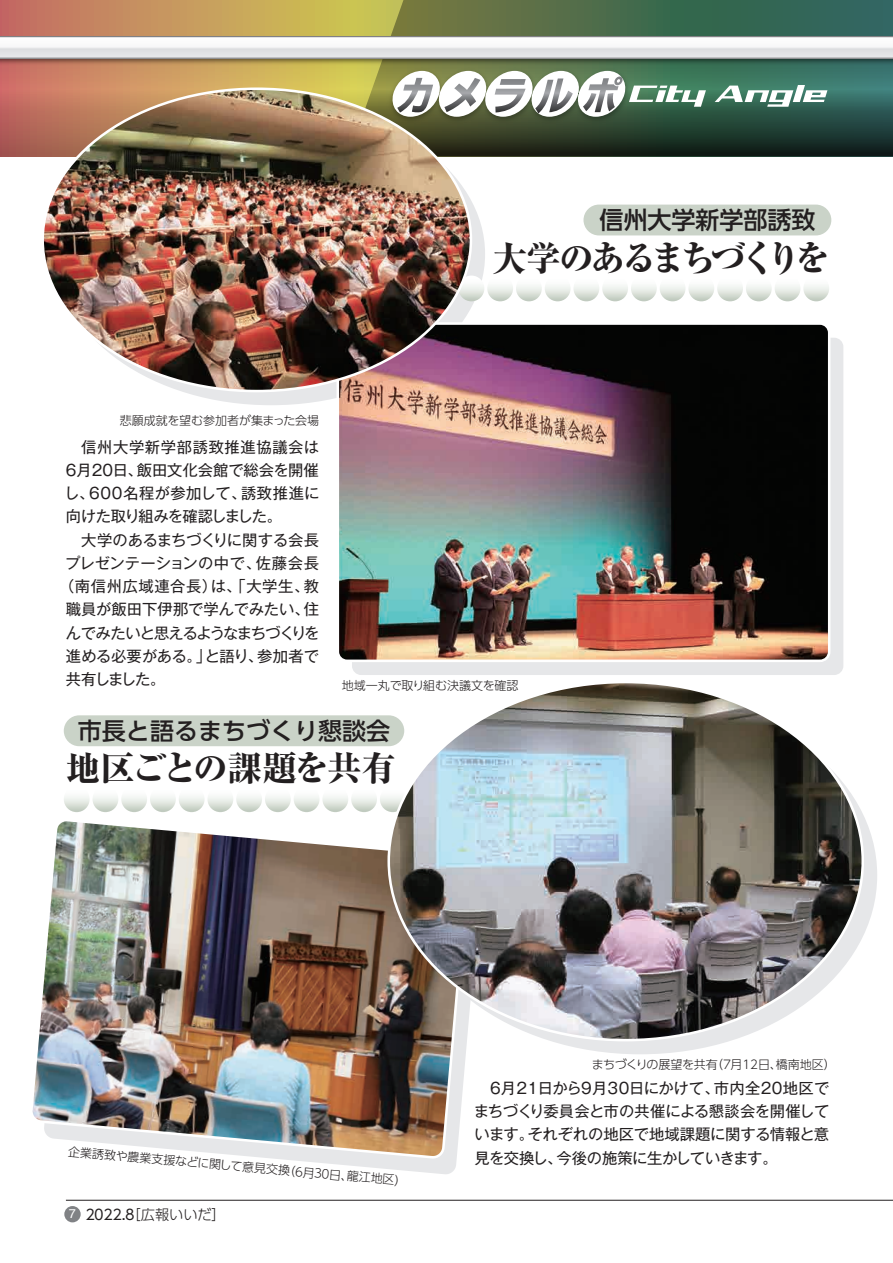
<style>
.page{position:relative;width:893px;height:1263px;background:#fff}
.page>*{position:absolute;margin:0;border:0;box-sizing:border-box;transform-origin:0 0}
.t1{font:800 34.5px "Ryumin Pro";letter-spacing:-.115em;color:#231f20}
.t2{font:800 34.5px "Ryumin Pro";letter-spacing:-.055em;color:#231f20}
.t3{font:500 24px "UD Shin Go Pro";color:#231f20}
.t4{font:15.3px/23.2px "Gothic MB101 Pro";letter-spacing:-.02em;color:#231f20;text-align:justify}
.t5{font:15.3px "Gothic MB101 Pro";letter-spacing:.035em;color:#231f20}
.t6{font:15.3px "Gothic MB101 Pro";letter-spacing:-.075em;color:#231f20}
.t7{font:15.3px "Gothic MB101 Pro";letter-spacing:.015em;color:#231f20}
.t8{font:300 14.25px "UD Shin Go Pro";color:#231f20}
.t9{font:300 12px "UD Shin Go Pro";letter-spacing:-.01em;color:#231f20}
.s1{font-family:"Helvetica";font-weight:400;font-size:12.75px;color:#fff}
.s2{font-weight:400}
</style>
<div class="page">
<hr style="left:66px;top:1200px;width:827px;height:1px;background:#231f20">
<svg style="left:0;top:0;width:893px;height:157px;background:#6e704d"></svg>
<img style="left:0;top:59px;width:893px;height:8px">
<svg style="left:0;top:36px;width:893px;height:23px"></svg>
<img style="left:386px;top:66px;width:246px;height:60px">
<svg style="left:390px;top:71px;width:316px;height:46px"></svg>
<svg style="left:715px;top:85px;width:112px;height:22px"></svg>
<div style="left:352px;top:338px;width:491px;height:337px;background:#e6e7e9;border-radius:9px"></div>
<svg style="left:293px;top:1160px;width:164px;height:14px;fill:#e6e7e9"></svg>
<div style="left:380px;top:786px;width:26px;height:26px;background:linear-gradient(to bottom,#fff,#c9d2c7);border-radius:13px"></div>
<div style="left:351px;top:786px;width:26px;height:26px;background:linear-gradient(to bottom,#fff,#c9d2c7);border-radius:13px"></div>
<div style="left:322px;top:786px;width:26px;height:26px;background:linear-gradient(to bottom,#fff,#c9d2c7);border-radius:13px"></div>
<div style="left:294px;top:786px;width:25px;height:26px;background:linear-gradient(to bottom,#fff,#c8d1c6);border-radius:13px"></div>
<div style="left:265px;top:786px;width:26px;height:26px;background:linear-gradient(to bottom,#fff,#c9d2c7);border-radius:13px"></div>
<div style="left:236px;top:786px;width:26px;height:26px;background:linear-gradient(to bottom,#fff,#c9d2c7);border-radius:13px"></div>
<div style="left:207px;top:786px;width:26px;height:26px;background:linear-gradient(to bottom,#fff,#cad3c7);border-radius:13px"></div>
<div style="left:179px;top:786px;width:26px;height:26px;background:linear-gradient(to bottom,#fff,#c9d2c7);border-radius:13px"></div>
<div style="left:150px;top:786px;width:26px;height:26px;background:linear-gradient(to bottom,#fff,#c9d2c7);border-radius:13px"></div>
<div style="left:121px;top:786px;width:26px;height:26px;background:linear-gradient(to bottom,#fff,#c9d2c7);border-radius:13px"></div>
<div style="left:93px;top:786px;width:25px;height:26px;background:linear-gradient(to bottom,#fff,#c8d1c6);border-radius:13px"></div>
<div style="left:64px;top:786px;width:26px;height:26px;background:linear-gradient(to bottom,#fff,#c9d2c7);border-radius:13px"></div>
<svg style="left:803px;top:276px;width:26px;height:25px"></svg>
<svg style="left:775px;top:276px;width:25px;height:25px"></svg>
<svg style="left:746px;top:276px;width:26px;height:25px"></svg>
<svg style="left:717px;top:276px;width:26px;height:25px"></svg>
<svg style="left:688px;top:276px;width:26px;height:25px"></svg>
<svg style="left:660px;top:276px;width:25px;height:25px"></svg>
<svg style="left:631px;top:276px;width:26px;height:25px"></svg>
<svg style="left:602px;top:276px;width:26px;height:25px"></svg>
<svg style="left:573px;top:276px;width:26px;height:25px"></svg>
<svg style="left:545px;top:276px;width:26px;height:25px"></svg>
<svg style="left:516px;top:276px;width:26px;height:25px"></svg>
<svg style="left:487px;top:276px;width:26px;height:25px"></svg>
<svg style="left:458px;top:276px;width:26px;height:25px"></svg>
<img style="left:341px;top:326px;width:485px;height:332px">
<div style="left:337px;top:322px;width:493px;height:340px;border:3px solid #fff;border-radius:9px"></div>
<img style="left:32px;top:821px;width:435px;height:339px">
<img style="left:389px;top:685px;width:474px;height:355px">
<img style="left:43px;top:89px;width:428px;height:302px">
<div style="left:583px;top:205px;width:248px;height:30px;background:#cad3c8;border-radius:15px"></div>
<div style="left:64px;top:715px;width:340px;height:31px;background:#cad3c8;border-radius:15px"></div>
<div style="left:64px;top:1206px;width:17px;height:16px;background:#808285;border-radius:50%"></div>
<h2 class="t3" style="left:599px;top:201px;width:217px">信州大学新学部誘致</h2>
<h1 class="t1" style="left:492px;top:230px;width:339px">大学のあるまちづくりを</h1>
<p class="t9" style="left:120px;top:411px;width:201px">悲願成就を望む参加者が集まった会場</p>
<p class="t4" style="left:64px;top:433px;width:257px;text-indent:18px">信州大学新学部誘致推進協議会は６月２０日、飯田文化会館で総会を開催し、６００名程が参加して、誘致推進に向けた取り組みを確認しました。</p>
<p class="t4" style="left:81px;top:526px;width:239px">大学のあるまちづくりに関する会長</p>
<p class="t7" style="left:65px;top:550px;width:255px">プレゼンテーションの中で、佐藤会長</p>
<p class="t5" style="left:59px;top:574px;width:261px">（南信州広域連合長）は、「大学生、教</p>
<p class="t4" style="left:66px;top:596px;width:255px">職員が飯田下伊那で学んでみたい、住</p>
<p class="t6" style="left:66px;top:620px;width:255px">んでみたいと思えるようなまちづくりを</p>
<p class="t4" style="left:66px;top:642px;width:255px">進める必要がある。」と語り、参加者で</p>
<p class="t4" style="left:66px;top:665px;width:101px">共有しました。</p>
<p class="t9" style="left:342px;top:675px;width:178px">地域一丸で取り組む決議文を確認</p>
<h2 class="t3" style="left:78px;top:711px;width:313px">市長と語るまちづくり懇談会</h2>
<h1 class="t2" style="left:66px;top:741px;width:332px">地区ごとの課題を共有</h1>
<p class="t9" style="left:69px;top:1142px;width:341px;rotate:5deg">企業誘致や農業支援などに関して意見交換（６月３０日、龍江地区）</p>
<p class="t8" style="left:69px;top:1203px;width:158px"><span class="s1">7</span> <span class="s2">２０2２.８</span>［広報いいだ］</p>
<p class="t9" style="left:592px;top:1054px;width:246px">まちづくりの展望を共有（７月12日、橋南地区）</p>
<p class="t4" style="left:474px;top:1074px;width:357px;text-indent:14px">６月２１日から９月３０日にかけて、市内全２０地区でまちづくり委員会と市の共催による懇談会を開催しています。それぞれの地区で地域課題に関する情報と意見を交換し、今後の施策に生かしていきます。</p>
</div>
